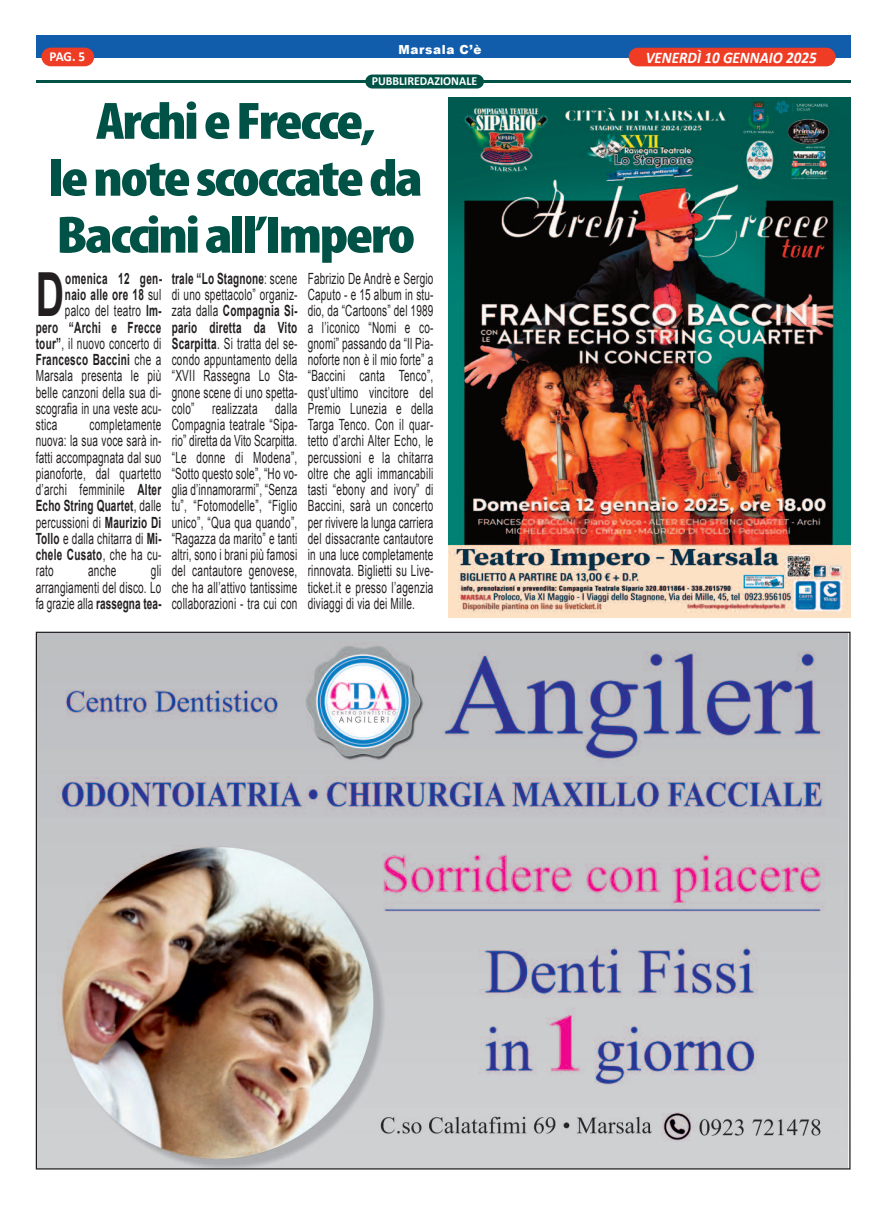
<style>
.page{position:relative;width:886px;height:1205px;background:#fff}
.page>*{position:absolute;margin:0;border:0;box-sizing:border-box;transform-origin:0 0}
.t1{font:700 60.88px "Arial";color:#231f20;scale:.65 1}
.t2{font:900 condensed 53px/56.9px "Myriad Pro";letter-spacing:-.04em;color:#005246;text-align:center;scale:1.16 1}
.t3{font:italic 700 16.25px "Calibri";color:#fff;scale:.92 1}
.t4{font:15.5px/16.2px "Arial";letter-spacing:.025em;color:#231f20;text-align:justify;scale:.65 1}
.t5{font:700 15.5px "Arial";letter-spacing:.03em;color:#231f20;scale:.65 1}
.t6{font:700 13.75px "Calibri";color:#fff;scale:.96 1}
.t7{font:900 12.5px "Arial";letter-spacing:.05em;color:#fff;scale:.96 1}
.t8{font:700 12.38px "Calibri";color:#fff;scale:.96 1}
.s1{font-weight:400}
.s2{font-weight:700}
</style>
<div class="page">
<div style="left:36px;top:36px;width:814px;height:22px;background:#115cab"></div>
<div style="left:629px;top:48px;width:207px;height:18px;background:#ef3c25;border-radius:9px"></div>
<div style="left:41px;top:48px;width:53px;height:18px;background:#ef3c25;border-radius:9px"></div>
<img style="left:38px;top:634px;width:810px;height:533px">
<img style="left:449px;top:98px;width:401px;height:519px">
<hr style="left:36px;top:80px;width:814px;height:2px;background:#005246">
<div style="left:365px;top:75px;width:119px;height:14px;background:#005246;border-radius:7px"></div>
<p class="t7" style="left:398px;top:40px;width:88px">Marsala C’è</p>
<p class="t6" style="left:50px;top:51px;width:39px">PAG. 5</p>
<p class="t3" style="left:646px;top:50px;width:187px">VENERDÌ 10 GENNAIO 2025</p>
<p class="t8" style="left:372px;top:76px;width:111px">PUBBLIREDAZIONALE</p>
<h2 class="t2" style="left:49px;top:97px;width:324px">ArchieFrecce, lenotescoccateda<br>Bacciniall’Impero</h2>
<h1 class="t1" style="left:36px;top:261px;width:45px">D</h1>
<p class="t5" style="left:65px;top:270px;width:150px">omenica 12 gen-</p>
<p class="t5" style="left:65px;top:286px;width:150px">naio alle ore 18 <span class="s1">sul</span></p>
<p class="t4" style="left:65px;top:303px;width:150px">palco del teatro <span class="s2">Im-</span></p>
<p class="t5" style="left:36px;top:318px;width:195px">pero “Archi e Frecce</p>
<p class="t4" style="left:36px;top:335px;width:195px"><span class="s2">tour”</span>, il nuovo concerto di</p>
<p class="t5" style="left:36px;top:351px;width:195px">Francesco Baccini <span class="s1">che a</span></p>
<p class="t4" style="left:36px;top:368px;width:195px">Marsala presenta le più</p>
<p class="t4" style="left:36px;top:384px;width:195px">belle canzoni della sua di-</p>
<p class="t4" style="left:36px;top:400px;width:195px">scografia in una veste acu-</p>
<p class="t4" style="left:36px;top:416px;width:35px">stica</p>
<p class="t4" style="left:36px;top:416px;width:195px;text-indent:54px">completamente nuova: la sua voce sarà in&shy;fatti accompagnata dal suo pianoforte, dal quartetto d’archi femminile <span class="s2">Alter Echo String Quartet</span>, dalle percussioni di <span class="s2">Maurizio Di Tollo</span> e dalla chitarra di <span class="s2">Mi&shy;chele Cusato</span>, che ha cu&shy;rato</p>
<p class="t4" style="left:36px;top:563px;width:195px;text-indent:115px">gli arrangiamenti del disco. Lo fa grazie alla <span class="s2">rassegna tea-</span></p>
<p class="t4" style="left:88px;top:563px;width:45px">anche</p>
<p class="t4" style="left:172px;top:270px;width:195px"><span class="s2">trale “Lo Stagnone</span>: scene di uno spettacolo” organiz&shy;zata dalla <span class="s2">Compagnia Si&shy;pario diretta da Vito Scarpitta</span>. Si tratta del se&shy;condo appuntamento della “XVII Rassegna Lo Sta&shy;gnone scene di uno spetta&shy;colo” realizzata dalla Compagnia teatrale “Sipa&shy;rio” diretta da Vito Scarpitta. “Le donne di Modena”, “Sotto questo sole”, “Ho vo&shy;glia d’innamorarmi”, “Senza tu”, “Fotomodelle”, “Figlio unico”, “Qua qua quando”, “Ragazza da marito” e tanti altri, sono i brani più famosi del cantautore genovese, che ha all’attivo tantissime collaborazioni - tra cui con</p>
<p class="t4" style="left:308px;top:270px;width:195px">Fabrizio De Andrè e Sergio Caputo - e 15 album in stu&shy;dio, da “Cartoons” del 1989 a l’iconico “Nomi e co&shy;gnomi” passando da “Il Pia&shy;noforte non è il mio forte” a “Baccini canta Tenco”, qust’ultimo vincitore del Premio Lunezia e della Targa Tenco. Con il quar&shy;tetto d’archi Alter Echo, le percussioni e la chitarra oltre che agli immancabili tasti “ebony and ivory” di Baccini, sarà un concerto per rivivere la lunga carriera del dissacrante cantautore in una luce completamente rinnovata. Biglietti su Live&shy;ticket.it e presso l’agenzia diviaggi di via dei Mille.</p>
</div>
